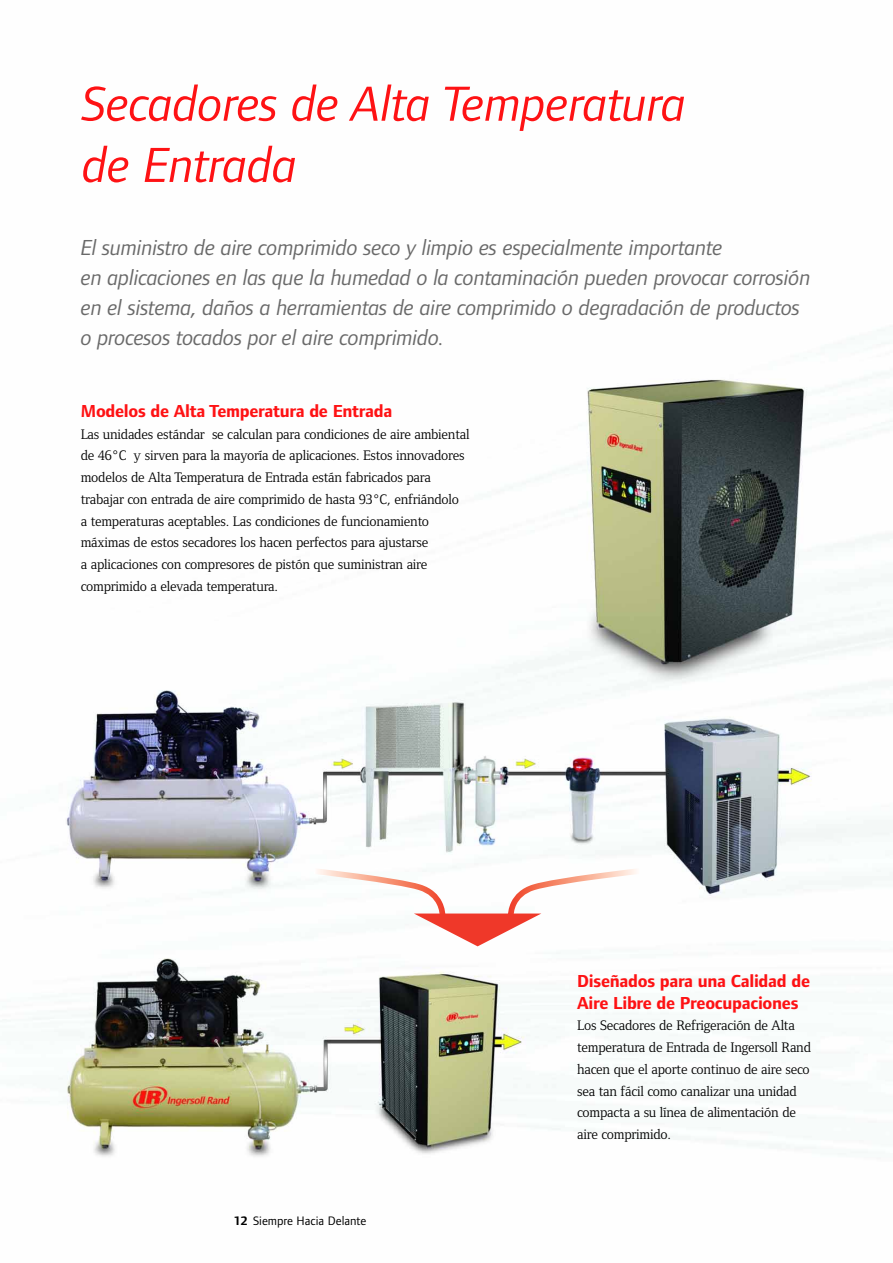
<style>
.page{position:relative;width:893px;height:1263px;background:#fff}
.page>*{position:absolute;margin:0;border:0;box-sizing:border-box;transform-origin:0 0}
.t1{font:italic 51px/61.2px "Foundry Form Sans";letter-spacing:-.01em;color:#fe1214}
.t2{font:italic 22.5px/30px "Foundry Form Sans";letter-spacing:-.015em;color:#696969}
.t3{font:700 18px/21.8px "Foundry Form Sans";letter-spacing:-.015em;color:#fe1214}
.t4{font:14.25px/21.8px "Foundry Form Serif";letter-spacing:-.015em;color:#000}
.t5{font:12.75px "Foundry Form Sans";color:#000}
.s1{font-weight:700}
</style>
<div class="page">
<img style="left:3px;top:330px;width:890px;height:827px">
<svg style="left:314px;top:868px;width:326px;height:78px"></svg>
<h1 class="t1" style="left:82px;top:78px;width:606px">Secadores de Alta Temperatura de Entrada</h1>
<p class="t2" style="left:81px;top:234px;width:731px">El suministro de aire comprimido seco y limpio es especialmente importante<br>en aplicaciones en las que la humedad o la contaminación pueden provocar corrosión en el sistema, daños a herramientas de aire comprimido o degradación de productos o procesos tocados por el aire comprimido.</p>
<p class="t3" style="left:81px;top:402px;width:313px">Modelos de Alta Temperatura de Entrada</p>
<p class="t4" style="left:81px;top:424px;width:390px">Las unidades estándar se calculan para condiciones de aire ambiental de 46°C y sirven para la mayoría de aplicaciones. Estos innovadores modelos de Alta Temperatura de Entrada están fabricados para trabajar con entrada de aire comprimido de hasta 93°C, enfriándolo<br>a temperaturas aceptables. Las condiciones de funcionamiento máximas de estos secadores los hacen perfectos para ajustarse<br>a aplicaciones con compresores de pistón que suministran aire comprimido a elevada temperatura.</p>
<p class="t5" style="left:234px;top:1216px;width:134px"><span class="s1">12</span> Siempre Hacia Delante</p>
<p class="t3" style="left:577px;top:972px;width:234px">Diseñados para una Calidad de<br>Aire Libre de Preocupaciones</p>
<p class="t4" style="left:577px;top:1016px;width:235px">Los Secadores de Refrigeración de Alta temperatura de Entrada de Ingersoll Rand hacen que el aporte continuo de aire seco sea tan fácil como canalizar una unidad compacta a su línea de alimentación de aire comprimido.</p>
</div>
